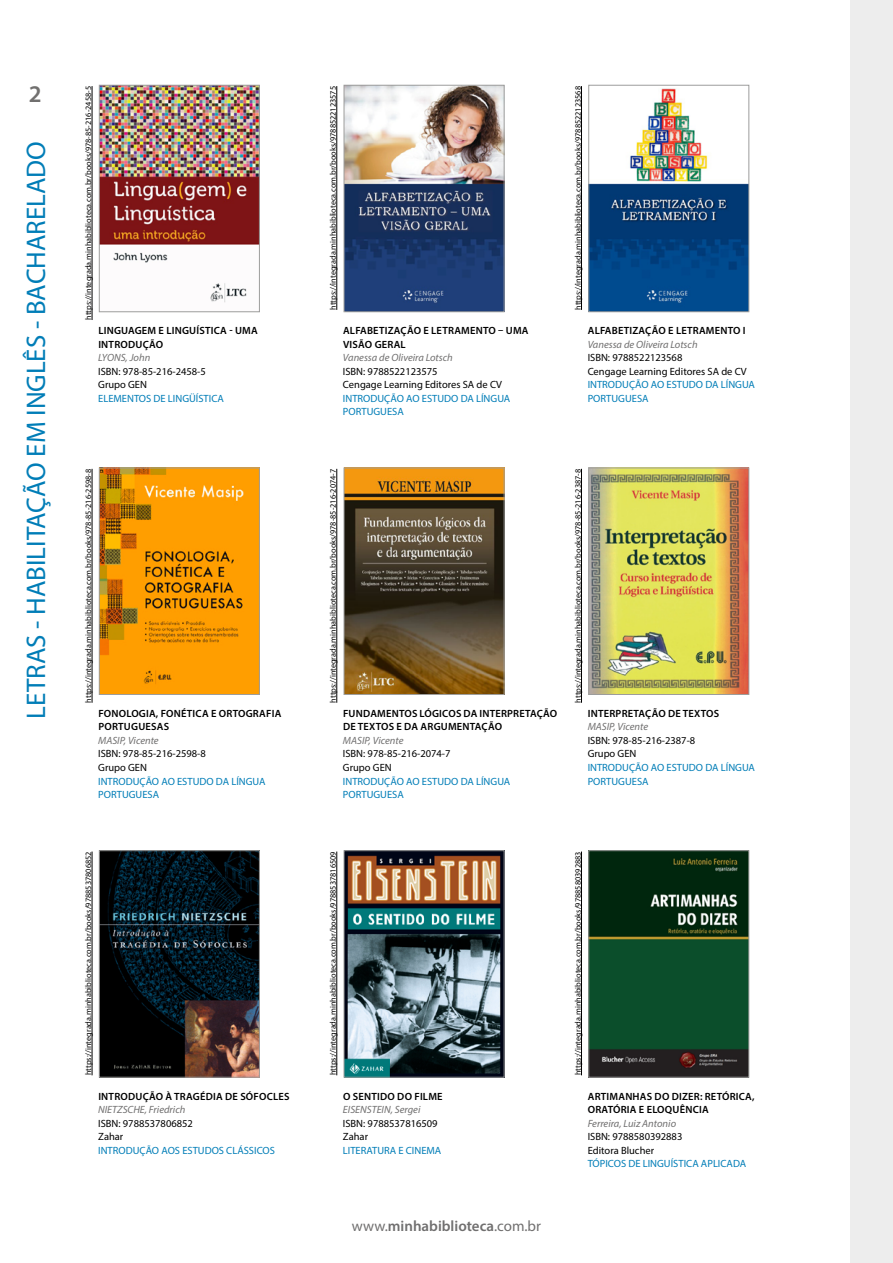
<style>
.page{position:relative;width:893px;height:1263px;background:#fff}
.page>*{position:absolute;margin:0;border:0;box-sizing:border-box;transform-origin:0 0}
.t1{font:27px "Myriad Pro";color:#007db7}
.t2{font:600 24px "Myriad Pro";color:#71706f}
.t3{font:600 15px "Myriad Pro";color:#706f6f}
.t4{font:600 10.5px/13.5px "Myriad Pro";letter-spacing:.02em;color:#000}
.t5{font:10.5px/13.5px "Myriad Pro";color:#000}
.t6{font:10.5px/13.5px "Myriad Pro";color:#007db7}
.t7{font:italic 10.5px "Myriad Pro";color:#706f6f}
.t8{font:8.25px "Myriad Pro";color:#000}
.s1{font-weight:400}
</style>
<div class="page">
<div style="left:850px;top:0;width:43px;height:1263px;background:#ededed"></div>
<img style="left:101px;top:87px;width:157px;height:216px">
<div style="left:99px;top:85px;width:161px;height:227px;border:1px solid #9d9d9c"></div>
<hr style="left:92px;top:86px;width:1px;height:234px;background:#000">
<img style="left:346px;top:87px;width:156px;height:223px">
<div style="left:344px;top:85px;width:160px;height:227px;border:1px solid #9d9d9c"></div>
<hr style="left:336px;top:86px;width:1px;height:224px;background:#000">
<img style="left:590px;top:88px;width:157px;height:222px">
<div style="left:588px;top:85px;width:161px;height:227px;border:1px solid #9d9d9c"></div>
<hr style="left:581px;top:86px;width:1px;height:224px;background:#000">
<img style="left:101px;top:470px;width:157px;height:223px">
<div style="left:99px;top:468px;width:161px;height:227px;border:1px solid #9d9d9c"></div>
<hr style="left:92px;top:469px;width:1px;height:234px;background:#000">
<img style="left:346px;top:470px;width:156px;height:223px">
<div style="left:344px;top:468px;width:160px;height:227px;border:1px solid #9d9d9c"></div>
<hr style="left:336px;top:469px;width:1px;height:234px;background:#000">
<img style="left:590px;top:470px;width:157px;height:223px">
<div style="left:588px;top:468px;width:161px;height:227px;border:1px solid #9d9d9c"></div>
<hr style="left:581px;top:469px;width:1px;height:234px;background:#000">
<img style="left:101px;top:852px;width:157px;height:223px">
<div style="left:99px;top:850px;width:161px;height:227px;border:1px solid #9d9d9c"></div>
<hr style="left:92px;top:851px;width:1px;height:224px;background:#000">
<img style="left:346px;top:852px;width:156px;height:223px">
<hr style="left:336px;top:851px;width:1px;height:224px;background:#000">
<img style="left:590px;top:852px;width:157px;height:223px">
<div style="left:588px;top:850px;width:161px;height:227px;border:1px solid #9d9d9c"></div>
<hr style="left:581px;top:851px;width:1px;height:224px;background:#000">
<h2 class="t2" style="left:29px;top:78px;width:14px">2</h2>
<h1 class="t1" style="left:20px;top:719px;width:579px;rotate:-90deg">LETRAS - HABILITAÇÃO EM INGLÊS - BACHARELADO</h1>
<p class="t8" style="left:83px;top:320px;width:235px;rotate:-90deg">https://integrada.minhabiblioteca.com.br/books/978-85-216-2458-5</p>
<p class="t4" style="left:98px;top:324px;width:161px">LINGUAGEM E LINGUÍSTICA - UMA<br>INTRODUÇÃO</p>
<p class="t7" style="left:98px;top:351px;width:54px">LYONS, John</p>
<p class="t5" style="left:98px;top:364px;width:109px">ISBN: 978-85-216-2458-5<br>Grupo GEN</p>
<p class="t6" style="left:98px;top:391px;width:127px">ELEMENTOS DE LINGÜÍSTICA</p>
<p class="t8" style="left:83px;top:703px;width:235px;rotate:-90deg">https://integrada.minhabiblioteca.com.br/books/978-85-216-2598-8</p>
<p class="t4" style="left:98px;top:706px;width:185px">FONOLOGIA, FONÉTICA E ORTOGRAFIA<br>PORTUGUESAS</p>
<p class="t7" style="left:98px;top:734px;width:62px">MASIP, Vicente</p>
<p class="t5" style="left:98px;top:747px;width:109px">ISBN: 978-85-216-2598-8<br>Grupo GEN</p>
<p class="t6" style="left:98px;top:774px;width:169px">INTRODUÇÃO AO ESTUDO DA LÍNGUA<br>PORTUGUESA</p>
<p class="t8" style="left:83px;top:1075px;width:225px;rotate:-90deg">https://integrada.minhabiblioteca.com.br/books/9788537806852</p>
<p class="t4" style="left:98px;top:1089px;width:193px">INTRODUÇÃO À TRAGÉDIA DE SÓFOCLES</p>
<p class="t7" style="left:98px;top:1103px;width:89px">NIETZSCHE, Friedrich</p>
<p class="t5" style="left:98px;top:1116px;width:96px">ISBN: 9788537806852<br>Zahar</p>
<p class="t6" style="left:98px;top:1143px;width:178px">INTRODUÇÃO AOS ESTUDOS CLÁSSICOS</p>
<p class="t8" style="left:328px;top:310px;width:225px;rotate:-90deg">https://integrada.minhabiblioteca.com.br/books/9788522123575</p>
<p class="t4" style="left:343px;top:324px;width:187px">ALFABETIZAÇÃO E LETRAMENTO – UMA<br>VISÃO GERAL</p>
<p class="t7" style="left:343px;top:351px;width:111px">Vanessa de Oliveira Lotsch</p>
<p class="t5" style="left:343px;top:364px;width:161px">ISBN: 9788522123575<br>Cengage Learning Editores SA de CV</p>
<p class="t6" style="left:343px;top:391px;width:169px">INTRODUÇÃO AO ESTUDO DA LÍNGUA<br>PORTUGUESA</p>
<p class="t8" style="left:573px;top:310px;width:225px;rotate:-90deg">https://integrada.minhabiblioteca.com.br/books/9788522123568</p>
<p class="t4" style="left:588px;top:324px;width:159px">ALFABETIZAÇÃO E LETRAMENTO I</p>
<p class="t7" style="left:588px;top:338px;width:111px">Vanessa de Oliveira Lotsch</p>
<p class="t5" style="left:588px;top:351px;width:161px">ISBN: 9788522123568<br>Cengage Learning Editores SA de CV</p>
<p class="t6" style="left:588px;top:378px;width:169px">INTRODUÇÃO AO ESTUDO DA LÍNGUA<br>PORTUGUESA</p>
<p class="t8" style="left:328px;top:703px;width:235px;rotate:-90deg">https://integrada.minhabiblioteca.com.br/books/978-85-216-2074-7</p>
<p class="t4" style="left:343px;top:706px;width:216px">FUNDAMENTOS LÓGICOS DA INTERPRETAÇÃO<br>DE TEXTOS E DA ARGUMENTAÇÃO</p>
<p class="t7" style="left:343px;top:734px;width:62px">MASIP, Vicente</p>
<p class="t5" style="left:343px;top:747px;width:109px">ISBN: 978-85-216-2074-7<br>Grupo GEN</p>
<p class="t6" style="left:343px;top:774px;width:169px">INTRODUÇÃO AO ESTUDO DA LÍNGUA<br>PORTUGUESA</p>
<p class="t8" style="left:573px;top:703px;width:235px;rotate:-90deg">https://integrada.minhabiblioteca.com.br/books/978-85-216-2387-8</p>
<p class="t4" style="left:588px;top:706px;width:133px">INTERPRETAÇÃO DE TEXTOS</p>
<p class="t7" style="left:588px;top:720px;width:62px">MASIP, Vicente</p>
<p class="t5" style="left:588px;top:733px;width:109px">ISBN: 978-85-216-2387-8<br>Grupo GEN</p>
<p class="t6" style="left:588px;top:760px;width:169px">INTRODUÇÃO AO ESTUDO DA LÍNGUA<br>PORTUGUESA</p>
<p class="t8" style="left:328px;top:1075px;width:225px;rotate:-90deg">https://integrada.minhabiblioteca.com.br/books/9788537816509</p>
<p class="t4" style="left:343px;top:1089px;width:101px">O SENTIDO DO FILME</p>
<p class="t7" style="left:343px;top:1103px;width:79px">EISENSTEIN, Sergei</p>
<p class="t5" style="left:343px;top:1116px;width:96px">ISBN: 9788537816509<br>Zahar</p>
<p class="t6" style="left:343px;top:1143px;width:100px">LITERATURA E CINEMA</p>
<h3 class="t3" style="left:352px;top:1216px;width:191px"><span class="s1">www.</span>minhabiblioteca<span class="s1">.com.br</span></h3>
<p class="t8" style="left:573px;top:1075px;width:225px;rotate:-90deg">https://integrada.minhabiblioteca.com.br/books/9788580392883</p>
<p class="t4" style="left:588px;top:1089px;width:168px">ARTIMANHAS DO DIZER: RETÓRICA,<br>ORATÓRIA E ELOQUÊNCIA</p>
<p class="t7" style="left:588px;top:1117px;width:90px">Ferreira, Luiz Antonio</p>
<p class="t5" style="left:588px;top:1130px;width:96px">ISBN: 9788580392883<br>Editora Blucher</p>
<p class="t6" style="left:588px;top:1157px;width:160px">TÓPICOS DE LINGUÍSTICA APLICADA</p>
</div>
